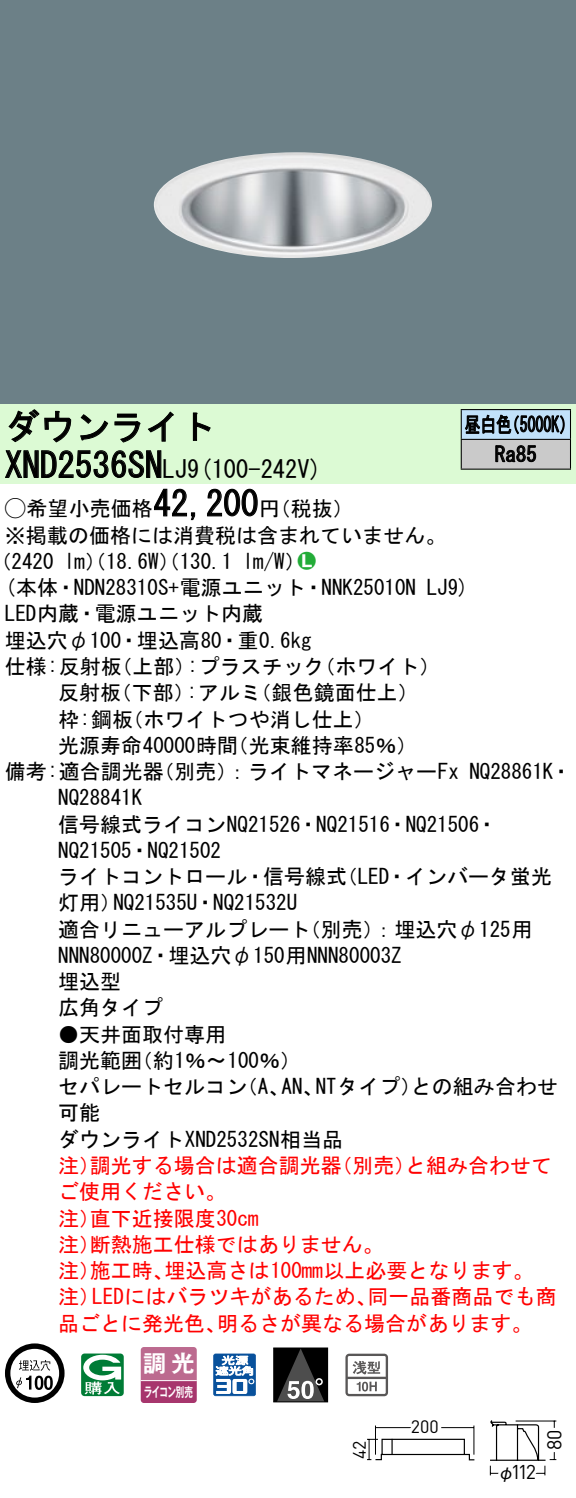
<style>
.page{position:relative;width:576px;height:1498px;background:#fff}
.page>*{position:absolute;margin:0;border:0;box-sizing:border-box;transform-origin:0 0}
.t1{font:35px "MS Gothic";color:#000}
.t2{font:24.5px "MS Gothic";color:#000}
.t3{font:23.1px "Gothic MB101 Pro De Bold 90 pv RKSJ H";color:#fff}
.t4{font:21px/26.2px "MS Gothic";color:#000}
.t5{font:21px/26.2px "MS Gothic";color:#f00}
.t6{font:21px/29.8px "MS Gothic";color:#000;scale:.75 1}
.t7{font:21px "Ford Classification 1";color:#23ac38}
.t8{font:19.95px "DINOT";color:#000}
.t9{font:17.85px "DINOT";color:#000}
.t10{font:17.5px "Gothic BBB Pro Medium 90 pv RKSJ H";color:#000}
.t11{font:13.3px "Gothic MB101 Pro De Bold 90 pv RKSJ H";letter-spacing:-.05em;color:#fff;scale:.65 1}
.s1{font-size:24.5px}
.s2{font-family:"Ford Classification 1"}
.s3{color:#fff}
</style>
<div class="page">
<div style="left:0;top:0;width:575px;height:404px;background:#6c8087"></div>
<img style="left:154px;top:152px;width:278px;height:106px">
<div style="left:0;top:404px;width:575px;height:79px;background:#dcfad4"></div>
<svg style="left:8px;top:409px;width:64px;height:34px"></svg>
<svg style="left:80px;top:413px;width:60px;height:30px"></svg>
<svg style="left:147px;top:411px;width:26px;height:31px"></svg>
<svg style="left:192px;top:412px;width:19px;height:29px"></svg>
<svg style="left:5px;top:450px;width:157px;height:28px"></svg>
<svg style="left:154px;top:488px;width:42px;height:32px"></svg>
<svg style="left:207px;top:488px;width:51px;height:29px"></svg>
<svg style="left:5px;top:1343px;width:59px;height:59px"></svg>
<svg style="left:44px;top:1375px;width:9px;height:14px"></svg>
<svg style="left:81px;top:1353px;width:43px;height:42px"></svg>
<svg style="left:140px;top:1347px;width:56px;height:55px;background:#b55883"></svg>
<hr style="left:141px;top:1379px;width:55px;height:2px;background:#fff">
<svg style="left:213px;top:1353px;width:43px;height:42px"></svg>
<div style="left:273px;top:1347px;width:54px;height:54px;background:#000"></div>
<svg style="left:278px;top:1349px;width:46px;height:51px"></svg>
<div style="left:273px;top:1347px;width:55px;height:55px;border:1px solid #000"></div>
<svg style="left:345px;top:1353px;width:43px;height:43px"></svg>
<div style="left:461px;top:409px;width:109px;height:30px;background:#c1e1fa"></div>
<div style="left:461px;top:439px;width:109px;height:30px;background:#cacaca"></div>
<hr style="left:460px;top:409px;width:110px;height:1px;background:#000">
<hr style="left:569px;top:410px;width:2px;height:29px;background:#000">
<hr style="left:460px;top:439px;width:110px;height:1px;background:#000">
<hr style="left:569px;top:440px;width:2px;height:28px;background:#000">
<hr style="left:460px;top:468px;width:110px;height:2px;background:#000">
<svg style="left:460px;top:410px;width:104px;height:58px"></svg>
<svg style="left:489px;top:1420px;width:68px;height:56px"></svg>
<svg style="left:367px;top:1425px;width:108px;height:36px"></svg>
<h1 class="t1" style="left:5px;top:409px;width:212px">ダウンライト</h1>
<p class="t2" style="left:187px;top:456px;width:136px">(9 100-242 (V</p>
<h1 class="t1" style="left:5px;top:447px;width:184px">XND2536SN<span class="s1">LJ</span></h1>
<h1 class="t1" style="left:153px;top:486px;width:106px">42,200</h1>
<p class="t4" style="left:5px;top:495px;width:442px"><span class="s2">A</span>希望小売価格<br>※掲載の価格には消費税は含まれていません。</p>
<p class="t7" style="left:298px;top:550px;width:19px">2<span class="s3">7</span></p>
<p class="t4" style="left:259px;top:495px;width:96px">（円税抜(</p>
<p class="t4" style="left:243px;top:548px;width:64px">l m (W/</p>
<p class="t4" style="left:-9px;top:548px;width:65px">（2420</p>
<p class="t4" style="left:64px;top:548px;width:169px">lm）（18.6 ）（W 130.1</p>
<p class="t6" style="left:494px;top:409px;width:57px;text-indent:-30px">昼白色<br>Ra85</p>
<p class="t6" style="left:504px;top:409px;width:96px">（5000 (K</p>
<p class="t4" style="left:5px;top:574px;width:412px">(本体・NDN28310 +S 電源ユニット・NNK25010N</p>
<p class="t4" style="left:5px;top:600px;width:259px">LED内蔵・電源ユニット内蔵</p>
<p class="t4" style="left:5px;top:627px;width:308px">埋込穴φ100・埋込高80・重0.6kg</p>
<p class="t4" style="left:314px;top:653px;width:127px">（ホワイト(</p>
<p class="t4" style="left:426px;top:574px;width:44px">LJ (9</p>
<p class="t4" style="left:187px;top:653px;width:139px">:プラスチック</p>
<p class="t4" style="left:5px;top:653px;width:118px">仕様:反射板</p>
<p class="t4" style="left:111px;top:653px;width:85px">（上部）</p>
<p class="t4" style="left:58px;top:679px;width:64px">反射板</p>
<p class="t4" style="left:111px;top:679px;width:85px">（下部）</p>
<p class="t4" style="left:187px;top:679px;width:76px">:アルミ</p>
<p class="t4" style="left:250px;top:679px;width:169px">（銀色鏡面仕上(</p>
<p class="t4" style="left:58px;top:705px;width:76px">枠:鋼板</p>
<p class="t4" style="left:122px;top:705px;width:253px">（ホワイトつや消し仕上(</p>
<p class="t4" style="left:58px;top:732px;width:181px">光源寿命40000時間</p>
<p class="t4" style="left:227px;top:732px;width:191px">（光束維持率85％(</p>
<p class="t4" style="left:153px;top:758px;width:307px">（別売：）ライトマネージャーFx</p>
<p class="t4" style="left:5px;top:758px;width:160px">備考:適合調光器</p>
<p class="t4" style="left:58px;top:784px;width:85px">NQ28841K</p>
<p class="t4" style="left:58px;top:810px;width:441px">信号線式ライコンNQ21526・NQ21516・NQ21506・</p>
<p class="t4" style="left:58px;top:837px;width:164px">NQ21505・NQ21502</p>
<p class="t4" style="left:336px;top:863px;width:217px">（LED・インバータ蛍光</p>
<p class="t4" style="left:469px;top:758px;width:104px">NQ28861 ・K</p>
<p class="t4" style="left:58px;top:863px;width:290px;text-align:center">ライトコントロール・信号線式<br>NQ21535 ・U NQ21532U</p>
<p class="t4" style="left:58px;top:889px;width:64px">灯用）</p>
<p class="t4" style="left:58px;top:915px;width:345px">適合リニューアルプレート<br>NNN80000 ・Z 埋込穴φ150用NNN80003Z埋込型<br>広角タイプ</p>
<p class="t4" style="left:132px;top:1020px;width:171px;text-indent:-73px">●天井面取付専用<br>（約1％〜100％(</p>
<p class="t4" style="left:300px;top:915px;width:234px">（別売：）埋込穴φ125用</p>
<p class="t4" style="left:58px;top:1047px;width:85px">調光範囲</p>
<p class="t4" style="left:315px;top:1073px;width:107px">NTタイプ）</p>
<p class="t4" style="left:411px;top:1073px;width:148px">との組み合わせ</p>
<p class="t4" style="left:58px;top:1073px;width:286px">セパレートセルコン<br>可能<br>ダウンライトXND2532SN相当品</p>
<p class="t4" style="left:237px;top:1073px;width:54px">（、A</p>
<p class="t4" style="left:281px;top:1073px;width:43px">AN、</p>
<p class="t5" style="left:90px;top:1152px;width:253px">調光する場合は適合調光器</p>
<p class="t5" style="left:331px;top:1152px;width:85px">（別売）</p>
<p class="t5" style="left:405px;top:1152px;width:148px">と組み合わせて</p>
<p class="t5" style="left:58px;top:1152px;width:43px">注）</p>
<p class="t5" style="left:58px;top:1178px;width:169px">ご使用ください。</p>
<p class="t5" style="left:90px;top:1204px;width:170px">直下近接限度30cm</p>
<p class="t5" style="left:90px;top:1204px;width:295px;text-indent:-32px">注）<br>断熱施工仕様ではありません。</p>
<p class="t5" style="left:58px;top:1230px;width:43px">注）</p>
<p class="t5" style="left:164px;top:1257px;width:370px">埋込高さは100mm以上必要となります。</p>
<p class="t5" style="left:90px;top:1257px;width:85px">施工時、</p>
<p class="t5" style="left:58px;top:1257px;width:43px">注）</p>
<p class="t5" style="left:92px;top:1283px;width:286px">LEDにはバラツキがあるため、</p>
<p class="t5" style="left:367px;top:1283px;width:190px">同一品番商品でも商</p>
<p class="t5" style="left:58px;top:1283px;width:43px">注）</p>
<p class="t5" style="left:58px;top:1309px;width:169px">品ごとに発光色、</p>
<p class="t5" style="left:217px;top:1309px;width:317px">明るさが異なる場合があります。</p>
<p class="t3" style="left:143px;top:1344px;width:53px">調光</p>
<p class="t11" style="left:144px;top:1380px;width:77px">ライコン別売</p>
<p class="t9" style="left:347px;top:1459px;width:20px;rotate:-90deg">42</p>
<p class="t9" style="left:410px;top:1413px;width:30px">200</p>
<p class="t8" style="left:510px;top:1458px;width:27px">112</p>
<p class="t10" style="left:497px;top:1457px;width:19px">φ</p>
<p class="t8" style="left:540px;top:1450px;width:22px;rotate:-90deg">80</p>
</div>
